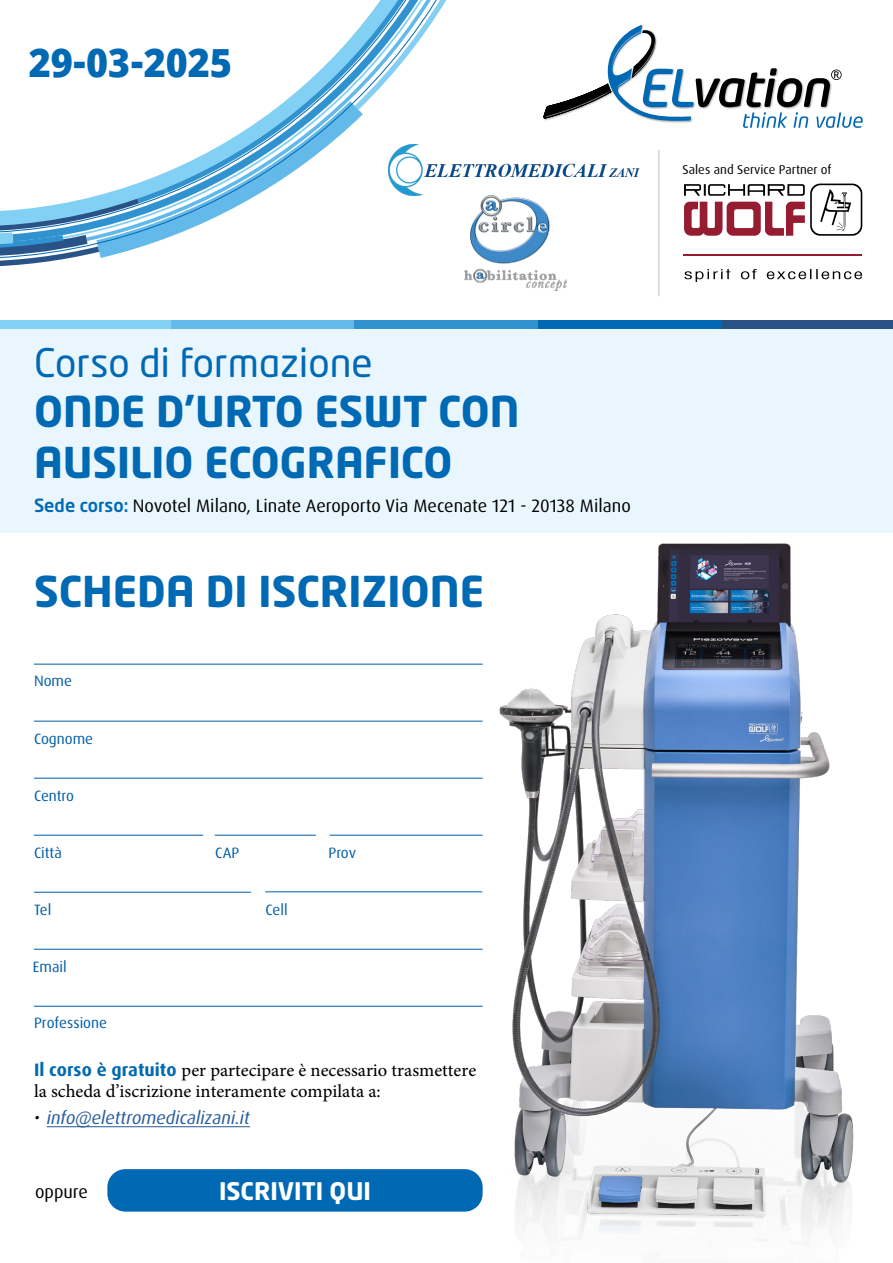
<style>
.page{position:relative;width:893px;height:1263px;background:#fff}
.page>*{position:absolute;margin:0;border:0;box-sizing:border-box;transform-origin:0 0}
.t1{font:700 42px/50.4px "Neo Tech Std";color:#0069b4}
.t2{font:900 40.65px "Noto Sans Kannada";color:#0069b4;scale:.95 1}
.t3{font:39px "Neo Tech Std";color:#0069b4}
.t4{font:700 24px "Neo Tech Std";color:#fff}
.t5{font:18px/20.9px "Adobe Hebrew";color:#000}
.t6{font:18px "Dax Pro";color:#000}
.t7{font:italic 18px "Dax Pro";color:#275b9b}
.t8{font:15px "Dax Pro";color:#005da9}
.t9{font:12.75px "Dax Pro";color:#000}
.s1{font-family:"Neo Tech Std";font-weight:500;color:#0069b4}
.s2{font-family:"Dax Pro";font-weight:700;color:#0069b4}
.s3{color:#000}
</style>
<div class="page">
<hr style="left:34px;top:664px;width:449px;height:1px;background:#005da9">
<hr style="left:34px;top:721px;width:449px;height:1px;background:#005da9">
<hr style="left:34px;top:778px;width:449px;height:1px;background:#005da9">
<hr style="left:34px;top:949px;width:449px;height:1px;background:#005da9">
<hr style="left:34px;top:1006px;width:449px;height:1px;background:#005da9">
<hr style="left:34px;top:892px;width:217px;height:1px;background:#005da9">
<hr style="left:265px;top:891px;width:217px;height:1px;background:#005da9">
<hr style="left:34px;top:835px;width:169px;height:1px;background:#005da9">
<hr style="left:215px;top:835px;width:101px;height:1px;background:#005da9">
<hr style="left:330px;top:835px;width:153px;height:1px;background:#005da9">
<hr style="left:47px;top:1126px;width:203px;height:1px;background:#275b9b">
<div style="left:107px;top:1169px;width:376px;height:42px;background:#0069b4;border-radius:18px"></div>
<div style="left:0;top:327px;width:893px;height:206px;background:#eaf6fe"></div>
<div style="left:0;top:321px;width:171px;height:8px;background:#83d0f5"></div>
<div style="left:171px;top:321px;width:184px;height:8px;background:#63b9e9"></div>
<div style="left:355px;top:321px;width:183px;height:8px;background:#3192d0"></div>
<div style="left:538px;top:321px;width:184px;height:8px;background:#0069b4"></div>
<div style="left:722px;top:321px;width:171px;height:8px;background:#295387"></div>
<img style="left:398px;top:543px;width:456px;height:711px">
<svg style="left:684px;top:269px;width:178px;height:13px"></svg>
<hr style="left:683px;top:254px;width:179px;height:2px;background:#951c31">
<svg style="left:684px;top:184px;width:178px;height:52px"></svg>
<hr style="left:658px;top:150px;width:1px;height:146px;background:#bcbcbc">
<img style="left:465px;top:204px;width:101px;height:87px">
<img style="left:538px;top:163px;width:102px;height:14px">
<svg style="left:543px;top:24px;width:320px;height:104px"></svg>
<svg style="left:151px;top:163px;width:387px;height:107px"></svg>
<svg style="left:434px;top:0;width:71px;height:212px"></svg>
<svg style="left:0;top:241px;width:151px;height:26px"></svg>
<svg style="left:0;top:0;width:434px;height:241px"></svg>
<h2 class="t2" style="left:29px;top:39px;width:215px">29-03-2025</h2>
<p class="t9" style="left:683px;top:162px;width:150px">Sales and Service Partner of</p>
<h3 class="t3" style="left:34px;top:338px;width:340px">Corso di formazione</h3>
<h1 class="t1" style="left:34px;top:385px;width:487px">ONDE D’URTO ESWT CON<br>AUSILIO ECOGRAFICO</h1>
<p class="t6" style="left:34px;top:494px;width:598px"><span class="s1">Sede corso:</span> Novotel Milano, Linate Aeroporto Via Mecenate 121 - 20138 Milano</p>
<h1 class="t1" style="left:34px;top:565px;width:452px">SCHEDA DI ISCRIZIONE</h1>
<p class="t8" style="left:34px;top:671px;width:39px">Nome</p>
<p class="t8" style="left:34px;top:729px;width:61px">Cognome</p>
<p class="t8" style="left:34px;top:786px;width:42px">Centro</p>
<p class="t8" style="left:34px;top:843px;width:30px">Città</p>
<p class="t8" style="left:215px;top:843px;width:26px">CAP</p>
<p class="t8" style="left:328px;top:843px;width:29px">Prov</p>
<p class="t8" style="left:34px;top:900px;width:19px">Tel</p>
<p class="t8" style="left:266px;top:900px;width:24px">Cell</p>
<p class="t8" style="left:33px;top:957px;width:35px">Email</p>
<p class="t8" style="left:34px;top:1013px;width:75px">Professione</p>
<p class="t5" style="left:34px;top:1060px;width:444px"><span class="s2">Il corso è gratuito</span> per partecipare è necessario trasmettere la scheda d’iscrizione interamente compilata a:</p>
<p class="t7" style="left:34px;top:1106px;width:218px"><span class="s3">•</span> info@elettromedicalizani.it</p>
<p class="t6" style="left:35px;top:1180px;width:54px">oppure</p>
<h3 class="t4" style="left:219px;top:1175px;width:153px">ISCRIVITI QUI</h3>
</div>
